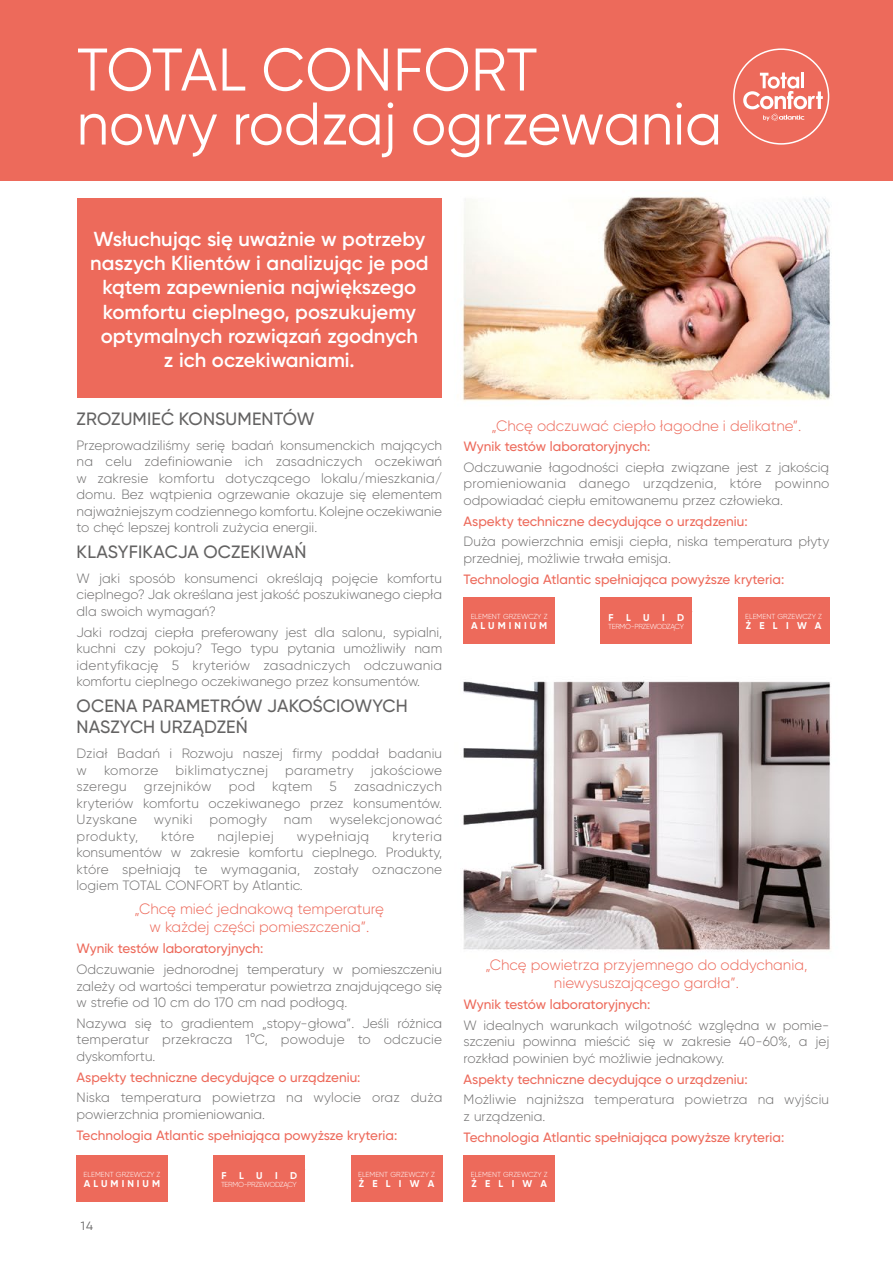
<style>
.page{position:relative;width:893px;height:1263px;background:#fff}
.page>*{position:absolute;margin:0;border:0;box-sizing:border-box;transform-origin:0 0}
.t1{font:60px/54px "Gilroy";color:#fff}
.t2{font:600 20.25px/24.3px "Gilroy";color:#fff;text-align:center}
.t3{font:500 17.85px/21.3px "Gilroy";letter-spacing:.01em;color:#646363}
.t4{font:300 15px/18px "Gilroy";color:#ed6a5b;text-align:center}
.t5{font:300 13.5px/16.5px "Gilroy";color:#706f6f;text-align:justify}
.t6{font:500 13.5px "Gilroy";color:#ed6a5b}
.t7{font:300 13.5px "Gilroy";letter-spacing:.025em;color:#706f6f}
.t8{font:300 13.5px "Gilroy";letter-spacing:.04em;color:#706f6f}
.t9{font:12px "Gilroy";color:#646363}
.t10{font:700 9.9px "Gilroy";letter-spacing:.305em;color:#fff}
.t11{font:300 7.35px "Gilroy";color:#fff}
.t12{font:300 7.35px "Gilroy";letter-spacing:-.04em;color:#fff}
</style>
<div class="page">
<img style="left:0;top:180px;width:893px;height:1022px">
<div style="left:0;top:0;width:893px;height:180px;background:#ed6a5b"></div>
<div style="left:733px;top:48px;width:96px;height:97px;border:2px solid #fff;border-radius:50%"></div>
<hr style="left:801px;top:72px;width:3px;height:16px;background:#fff">
<svg style="left:743px;top:73px;width:80px;height:48px"></svg>
<div style="left:77px;top:198px;width:364px;height:200px;background:#ed6a5b"></div>
<div style="left:77px;top:1154px;width:91px;height:47px;background:#ed6a5b"></div>
<div style="left:214px;top:1154px;width:91px;height:47px;background:#ed6a5b"></div>
<div style="left:351px;top:1154px;width:91px;height:47px;background:#ed6a5b"></div>
<div style="left:463px;top:1154px;width:92px;height:47px;background:#ed6a5b"></div>
<div style="left:464px;top:410px;width:365px;height:30px;background:#fff"></div>
<div style="left:464px;top:596px;width:91px;height:47px;background:#ed6a5b"></div>
<div style="left:738px;top:596px;width:91px;height:47px;background:#ed6a5b"></div>
<div style="left:601px;top:596px;width:91px;height:47px;background:#ed6a5b"></div>
<h1 class="t1" style="left:77px;top:42px;width:647px">TOTAL CONFORT<br>nowy rodzaj ogrzewania</h1>
<h2 class="t2" style="left:90px;top:226px;width:340px">Wsłuchując się uważnie w potrzeby naszych Klientów i analizując je pod kątem zapewnienia największego komfortu cieplnego, poszukujemy optymalnych rozwiązań zgodnych<br>z ich oczekiwaniami.</h2>
<h3 class="t3" style="left:77px;top:408px;width:240px">ZROZUMIEĆ KONSUMENTÓW</h3>
<p class="t5" style="left:77px;top:436px;width:367px">Przeprowadziliśmy serię badań konsumenckich mających na celu zdefiniowanie ich zasadniczych oczekiwań w zakresie komfortu dotyczącego lokalu/mieszkania/ domu. Bez wątpienia ogrzewanie okazuje się elementem najważniejszym codziennego komfortu. Kolejne oczekiwanie to chęć lepszej kontroli zużycia energii.</p>
<h3 class="t3" style="left:77px;top:541px;width:231px">KLASYFIKACJA OCZEKIWAŃ</h3>
<p class="t5" style="left:77px;top:570px;width:367px">W jaki sposób konsumenci określają pojęcie komfortu cieplnego? Jak określana jest jakość poszukiwanego ciepła dla swoich wymagań?</p>
<p class="t5" style="left:77px;top:623px;width:367px">Jaki rodzaj ciepła preferowany jest dla salonu, sypialni, kuchni czy pokoju? Tego typu pytania umożliwiły nam identyfikację 5 kryteriów zasadniczych odczuwania komfortu cieplnego oczekiwanego przez konsumentów.</p>
<h3 class="t3" style="left:77px;top:695px;width:333px">OCENA PARAMETRÓW JAKOŚCIOWYCH<br>NASZYCH URZĄDZEŃ</h3>
<p class="t5" style="left:77px;top:745px;width:367px">Dział Badań i Rozwoju naszej firmy poddał badaniu w</p>
<p class="t7" style="left:104px;top:761px;width:56px">komorze</p>
<p class="t7" style="left:175px;top:761px;width:94px">biklimatycznej</p>
<p class="t7" style="left:285px;top:761px;width:70px">parametry</p>
<p class="t5" style="left:371px;top:761px;width:73px">jakościowe</p>
<p class="t5" style="left:77px;top:778px;width:52px">szeregu</p>
<p class="t7" style="left:144px;top:778px;width:69px">grzejników</p>
<p class="t5" style="left:229px;top:778px;width:28px">pod</p>
<p class="t5" style="left:272px;top:778px;width:42px">kątem</p>
<p class="t5" style="left:330px;top:778px;width:9px">5</p>
<p class="t5" style="left:77px;top:778px;width:367px;text-indent:277px">zasadniczych kryteriów komfortu oczekiwanego przez konsumentów.<br>Uzyskane wyniki pomogły nam wyselekcjonować produkty,</p>
<p class="t5" style="left:161px;top:827px;width:35px">które</p>
<p class="t8" style="left:217px;top:827px;width:58px">najlepiej</p>
<p class="t8" style="left:297px;top:827px;width:74px">wypełniają</p>
<p class="t5" style="left:77px;top:827px;width:367px;text-indent:316px">kryteria konsumentów w zakresie komfortu cieplnego. Produkty, które spełniają te wymagania, zostały oznaczone logiem TOTAL CONFORT by Atlantic.</p>
<p class="t4" style="left:135px;top:899px;width:251px">„Chcę mieć jednakową temperaturę w każdej części pomieszczenia”.</p>
<p class="t6" style="left:77px;top:940px;width:188px">Wynik testów laboratoryjnych:</p>
<p class="t5" style="left:77px;top:961px;width:367px">Odczuwanie jednorodnej temperatury w pomieszczeniu zależy od wartości temperatur powietrza znajdującego się w strefie od 10 cm do 170 cm nad podłogą.</p>
<p class="t5" style="left:77px;top:1015px;width:367px">Nazywa się to gradientem „stopy-głowa”. Jeśli różnica temperatur przekracza 1°C, powoduje to odczucie dyskomfortu.</p>
<p class="t6" style="left:77px;top:1068px;width:286px">Aspekty techniczne decydujące o urządzeniu:</p>
<p class="t5" style="left:77px;top:1089px;width:367px">Niska temperatura powietrza na wylocie oraz duża powierzchnia promieniowania.</p>
<p class="t6" style="left:77px;top:1126px;width:322px">Technologia Atlantic spełniająca powyższe kryteria:</p>
<p class="t11" style="left:84px;top:1170px;width:78px">ELEMENT GRZEWCZY Z</p>
<p class="t10" style="left:84px;top:1177px;width:78px">ALUMINIUM</p>
<p class="t12" style="left:221px;top:1180px;width:77px">TERMO-PRZEWODZĄCY</p>
<p class="t10" style="left:221px;top:1169px;width:7px">F</p>
<p class="t10" style="left:239px;top:1169px;width:6px">L</p>
<p class="t10" style="left:256px;top:1169px;width:8px">U</p>
<p class="t10" style="left:275px;top:1169px;width:4px">I</p>
<p class="t10" style="left:290px;top:1169px;width:9px">D</p>
<p class="t11" style="left:358px;top:1170px;width:78px">ELEMENT GRZEWCZY Z</p>
<p class="t10" style="left:359px;top:1177px;width:77px">ŻELIWA</p>
<p class="t9" style="left:81px;top:1218px;width:14px">14</p>
<p class="t4" style="left:492px;top:417px;width:311px">„Chcę odczuwać ciepło łagodne i delikatne”.</p>
<p class="t6" style="left:464px;top:438px;width:188px">Wynik testów laboratoryjnych:</p>
<p class="t5" style="left:464px;top:459px;width:367px">Odczuwanie łagodności ciepła związane jest z jakością promieniowania danego urządzenia, które powinno odpowiadać ciepłu emitowanemu przez człowieka.</p>
<p class="t6" style="left:464px;top:513px;width:286px">Aspekty techniczne decydujące o urządzeniu:</p>
<p class="t5" style="left:464px;top:533px;width:367px">Duża powierzchnia emisji ciepła, niska temperatura płyty przedniej, możliwie trwała emisja.</p>
<p class="t6" style="left:464px;top:571px;width:322px">Technologia Atlantic spełniająca powyższe kryteria:</p>
<p class="t11" style="left:471px;top:612px;width:78px">ELEMENT GRZEWCZY Z</p>
<p class="t10" style="left:471px;top:619px;width:78px">ALUMINIUM</p>
<p class="t10" style="left:609px;top:611px;width:7px">F</p>
<p class="t10" style="left:626px;top:611px;width:6px">L</p>
<p class="t10" style="left:643px;top:611px;width:8px">U</p>
<p class="t10" style="left:662px;top:611px;width:4px">I</p>
<p class="t10" style="left:677px;top:611px;width:9px">D</p>
<p class="t12" style="left:608px;top:622px;width:77px">TERMO-PRZEWODZĄCY</p>
<p class="t11" style="left:745px;top:612px;width:78px">ELEMENT GRZEWCZY Z</p>
<p class="t10" style="left:746px;top:619px;width:77px">ŻELIWA</p>
<p class="t4" style="left:485px;top:955px;width:324px">„Chcę powietrza przyjemnego do oddychania, niewysuszającego gardła”.</p>
<p class="t6" style="left:464px;top:996px;width:188px">Wynik testów laboratoryjnych:</p>
<p class="t5" style="left:464px;top:1017px;width:367px">W idealnych warunkach wilgotność względna w pomie&shy;szczeniu powinna mieścić się w zakresie 40-60%, a jej rozkład powinien być możliwie jednakowy.</p>
<p class="t6" style="left:464px;top:1071px;width:286px">Aspekty techniczne decydujące o urządzeniu:</p>
<p class="t5" style="left:464px;top:1091px;width:367px">Możliwie najniższa temperatura powietrza na wyjściu z urządzenia.</p>
<p class="t6" style="left:464px;top:1129px;width:322px">Technologia Atlantic spełniająca powyższe kryteria:</p>
<p class="t11" style="left:471px;top:1170px;width:78px">ELEMENT GRZEWCZY Z</p>
<p class="t10" style="left:471px;top:1177px;width:77px">ŻELIWA</p>
</div>
